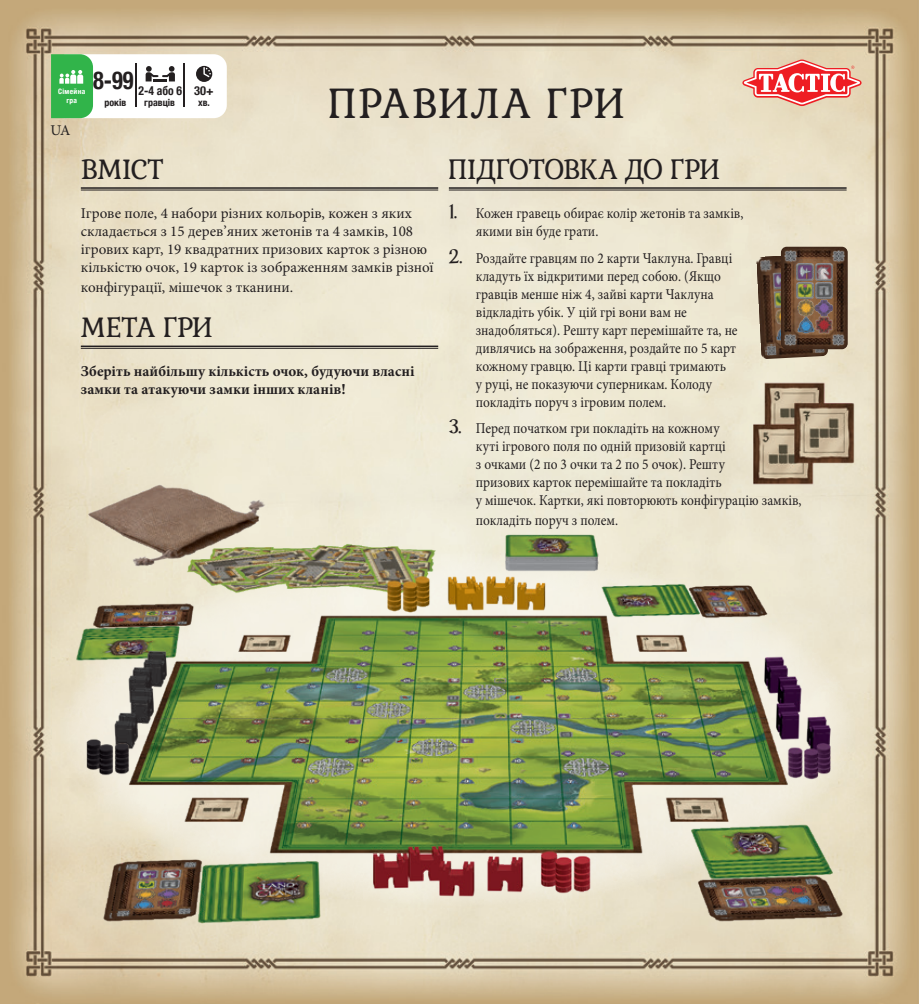
<style>
.page{position:relative;width:919px;height:1004px;background:#fff}
.page>*{position:absolute;margin:0;border:0;box-sizing:border-box;transform-origin:0 0}
.t1{font:40.5px "Gabriela";letter-spacing:.05em;color:#231f20}
.loc_otsi{font:27px "Gabriela";letter-spacing:-.01em;color:#231f20}
.t2{font:700 condensed 24.9px "Helvetica Neue";color:#231f20;scale:.9 1}
.loc_leipis{font:15px/18px "Minion Pro";color:#231f20;scale:.89 1}
.loc_leipis-2{font:15px/18px "Minion Pro";color:#231f20}
.loc_leipis-3{font:700 15px/18px "Minion Pro";color:#231f20}
.t3{font:14.85px "Minion Pro";color:#231f20}
.t4{font:700 condensed 12.45px "Helvetica Neue";color:#231f20;scale:.94 1}
.t5{font:700 condensed 12.45px "Helvetica Neue";color:#231f20}
.t6{font:700 condensed 9.9px "Helvetica Neue";color:#231f20}
.t7{font:700 condensed 7.5px/9px "Helvetica Neue";letter-spacing:.05em;color:#fff;text-align:center}
.s1{font-family:"Dumbledor 3";font-size:24px}
</style>
<div class="page">
<img style="left:0;top:0;width:918px;height:1003px">
<svg style="left:742px;top:60px;width:119px;height:46px"></svg>
<svg style="left:51px;top:54px;width:176px;height:64px"></svg>
<hr style="left:81px;top:187px;width:357px;height:2px;background:#231f20">
<hr style="left:81px;top:190px;width:357px;height:1px;background:#231f20">
<hr style="left:81px;top:345px;width:357px;height:2px;background:#231f20">
<hr style="left:81px;top:348px;width:357px;height:1px;background:#231f20">
<hr style="left:449px;top:187px;width:397px;height:2px;background:#231f20">
<hr style="left:449px;top:190px;width:397px;height:1px;background:#231f20">
<img style="left:741px;top:366px;width:129px;height:121px">
<img style="left:76px;top:459px;width:767px;height:491px">
<img style="left:756px;top:254px;width:72px;height:105px">
<img style="left:772px;top:271px;width:8px;height:37px">
<img style="left:775px;top:307px;width:5px;height:16px">
<img style="left:775px;top:323px;width:5px;height:19px">
<svg style="left:759px;top:259px;width:13px;height:13px"></svg>
<svg style="left:812px;top:349px;width:12px;height:4px"></svg>
<svg style="left:764px;top:343px;width:12px;height:12px"></svg>
<img style="left:780px;top:247px;width:67px;height:102px">
<img style="left:796px;top:263px;width:17px;height:17px">
<img style="left:815px;top:263px;width:16px;height:17px">
<img style="left:796px;top:282px;width:36px;height:51px">
<svg style="left:784px;top:250px;width:12px;height:12px"></svg>
<svg style="left:832px;top:250px;width:12px;height:12px"></svg>
<svg style="left:832px;top:334px;width:12px;height:12px"></svg>
<svg style="left:784px;top:334px;width:12px;height:12px"></svg>
<p class="t2" style="left:93px;top:60px;width:46px">8-99</p>
<p class="t4" style="left:138px;top:81px;width:48px">2-4 або 6</p>
<p class="t5" style="left:194px;top:81px;width:21px">30+</p>
<p class="t7" style="left:58px;top:86px;width:29px">Сімейна гра</p>
<p class="t6" style="left:105px;top:94px;width:23px">років</p>
<p class="t6" style="left:144px;top:94px;width:32px">гравців</p>
<p class="t6" style="left:198px;top:94px;width:13px">хв.</p>
<p class="t3" style="left:50px;top:121px;width:22px">UA</p>
<p class="t1" style="left:329px;top:78px;width:296px">ПРАВИЛА ГРИ</p>
<p class="loc_otsi" style="left:81px;top:152px;width:84px">ВМІСТ</p>
<p class="loc_leipis-2" style="left:81px;top:204px;width:354px">Ігрове поле, 4 набори різних кольорів, кожен з яких складається з 15 дерев’яних жетонів та 4 замків, 108 ігрових карт, 19 квадратних призових карток з різною кількістю очок, 19 карток із зображенням замків різної</p>
<p class="loc_leipis-2" style="left:81px;top:278px;width:214px">конфігурації, мішечок з тканини.</p>
<p class="loc_otsi" style="left:81px;top:310px;width:133px">МЕТА ГРИ</p>
<p class="loc_leipis-3" style="left:81px;top:362px;width:335px">Зберіть найбільшу кількість очок, будуючи власні замки та атакуючи замки інших кланів!</p>
<p class="loc_otsi" style="left:449px;top:152px;width:272px">ПІДГОТОВКА ДО ГРИ</p>
<p class="loc_leipis" style="left:476px;top:204px;width:302px;text-indent:-27px"><span class="s1">1.</span> Кожен гравець обирає колір жетонів та замків, якими він буде грати.</p>
<p class="loc_leipis" style="left:476px;top:249px;width:295px;text-indent:-27px"><span class="s1">2.</span> Роздайте гравцям по 2 карти Чаклуна. Гравці кладуть їх відкритими перед собою. (Якщо гравців менше ніж 4, зайві карти Чаклуна відкладіть убік. У цій грі вони вам не знадобляться). Решту карт перемішайте та, не дивлячись на зображення, роздайте по 5 карт кожному гравцю. Ці карти гравці тримають<br>у руці, не показуючи суперникам. Колоду покладіть поруч з ігровим полем.</p>
<p class="loc_leipis" style="left:476px;top:419px;width:367px;text-indent:-27px"><span class="s1">3.</span> Перед початком гри покладіть на кожному<br>куті ігрового поля по одній призовій картці<br>з очками (2 по 3 очки та 2 по 5 очок). Решту<br>призових карток перемішайте та покладіть<br>у мішечок. Картки, які повторюють конфігурацію замків,</p>
<p class="loc_leipis" style="left:476px;top:511px;width:161px">покладіть поруч з полем.</p>
</div>
